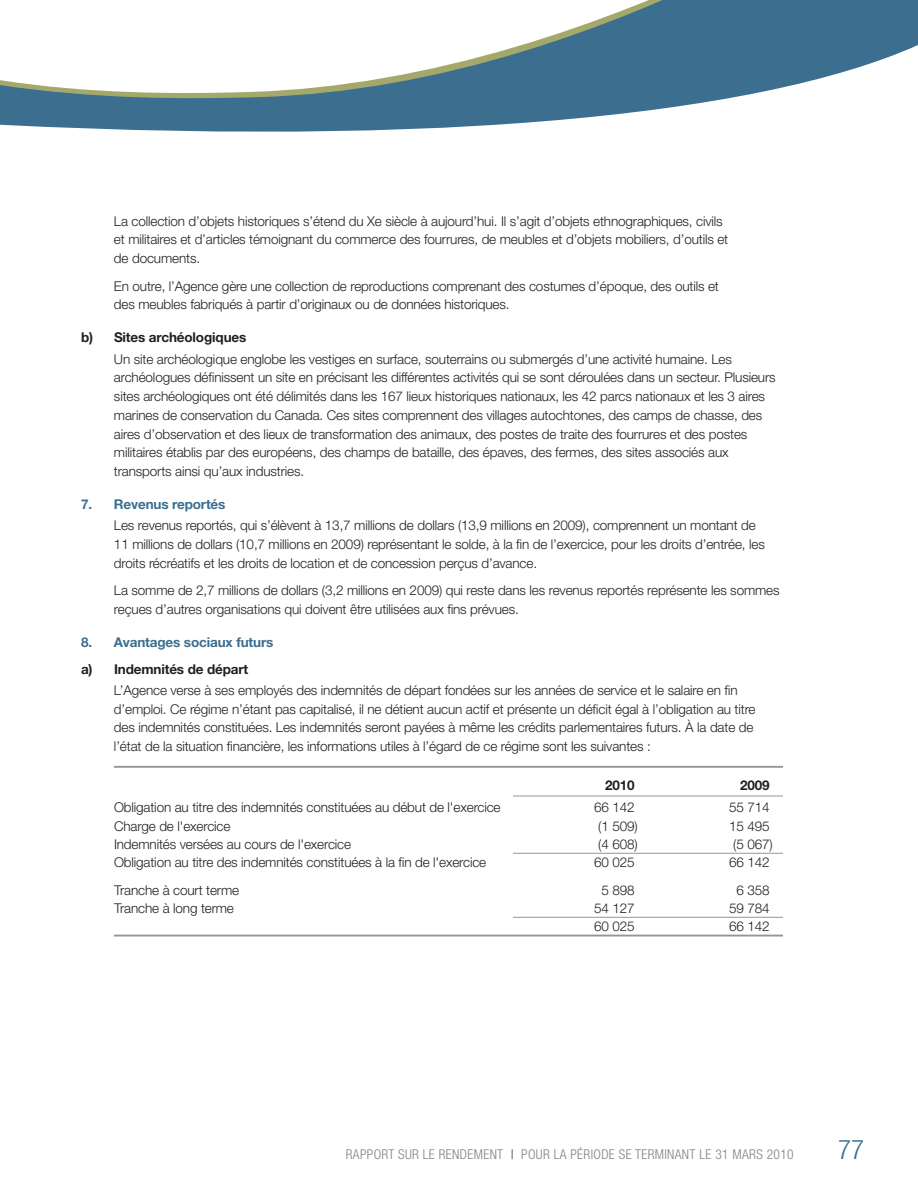
<style>
.page{position:relative;width:918px;height:1188px;background:#fff}
.page>*{position:absolute;margin:0;border:0;box-sizing:border-box;transform-origin:0 0}
.t1{font:300 condensed 27px "Helvetica Neue LT Std";color:#3c6e90}
.t2{font:300 13.5px/18.8px "Helvetica Neue LT Std";letter-spacing:-.01em;color:#231f20}
.t3{font:300 condensed 13.5px "Helvetica Neue LT Std";letter-spacing:.025em;color:#808285}
.t4{font:700 13.5px "Helvetica Neue LT Std";letter-spacing:-.01em;color:#231f20}
.t5{font:700 13.5px "Helvetica Neue LT Std";letter-spacing:-.01em;color:#3c6e90}
.s1{color:#231f20}
</style>
<div class="page">
<svg style="left:0;top:0;width:918px;height:132px"></svg>
<hr style="left:114px;top:766px;width:669px;height:2px;background:#939598">
<hr style="left:513px;top:796px;width:270px;height:1px;background:#939598">
<hr style="left:513px;top:853px;width:270px;height:1px;background:#939598">
<hr style="left:114px;top:935px;width:669px;height:2px;background:#939598">
<hr style="left:513px;top:917px;width:270px;height:1px;background:#939598">
<p class="t2" style="left:114px;top:213px;width:616px">La collection d’objets historiques s’étend du Xe siècle à aujourd’hui. Il s’agit d’objets ethnographiques, civils et militaires et d’articles témoignant du commerce des fourrures, de meubles et d’objets mobiliers, d’outils et de documents.</p>
<p class="t2" style="left:114px;top:278px;width:606px">En outre, l’Agence gère une collection de reproductions comprenant des costumes d’époque, des outils et des meubles fabriqués à partir d’originaux ou de données historiques.</p>
<p class="t4" style="left:81px;top:332px;width:167px">b) Sites archéologiques</p>
<p class="t2" style="left:114px;top:351px;width:663px">Un site archéologique englobe les vestiges en surface, souterrains ou submergés d’une activité humaine. Les archéologues définissent un site en précisant les différentes activités qui se sont déroulées dans un secteur. Plusieurs sites archéologiques ont été délimités dans les 167 lieux historiques nationaux, les 42 parcs nationaux et les 3 aires marines de conservation du Canada. Ces sites comprennent des villages autochtones, des camps de chasse, des aires d’observation et des lieux de transformation des animaux, des postes de traite des fourrures et des postes militaires établis par des européens, des champs de bataille, des épaves, des fermes, des sites associés aux transports ainsi qu’aux industries.</p>
<p class="t5" style="left:81px;top:499px;width:146px">7. Revenus reportés</p>
<p class="t2" style="left:114px;top:517px;width:652px">Les revenus reportés, qui s’élèvent à 13,7 millions de dollars (13,9 millions en 2009), comprennent un montant de<br>11 millions de dollars (10,7 millions en 2009) représentant le solde, à la fin de l’exercice, pour les droits d’entrée, les droits récréatifs et les droits de location et de concession perçus d’avance.</p>
<p class="t2" style="left:114px;top:582px;width:667px">La somme de 2,7 millions de dollars (3,2 millions en 2009) qui reste dans les revenus reportés représente les sommes reçues d’autres organisations qui doivent être utilisées aux fins prévues.</p>
<p class="t5" style="left:81px;top:637px;width:194px">8. Avantages sociaux futurs</p>
<p class="t4" style="left:81px;top:664px;width:169px">a) Indemnités de départ</p>
<p class="t2" style="left:114px;top:682px;width:643px">L’Agence verse à ses employés des indemnités de départ fondées sur les années de service et le salaire en fin d’emploi. Ce régime n’étant pas capitalisé, il ne détient aucun actif et présente un déficit égal à l’obligation au titre des indemnités constituées. Les indemnités seront payées à même les crédits parlementaires futurs. À la date de l’état de la situation financière, les informations utiles à l’égard de ce régime sont les suivantes :</p>
<p class="t4" style="left:605px;top:780px;width:31px">2010</p>
<p class="t4" style="left:740px;top:780px;width:31px">2009</p>
<p class="t2" style="left:114px;top:800px;width:388px">Obligation au titre des indemnités constituées au début de l'exercice</p>
<p class="t2" style="left:594px;top:800px;width:42px">66 142</p>
<p class="t2" style="left:729px;top:800px;width:42px">55 714</p>
<p class="t2" style="left:114px;top:818px;width:118px">Charge de l'exercice</p>
<p class="t2" style="left:598px;top:818px;width:41px">(1 509)</p>
<p class="t2" style="left:729px;top:818px;width:42px">15 495</p>
<p class="t2" style="left:114px;top:836px;width:239px">Indemnités versées au cours de l'exercice</p>
<p class="t2" style="left:598px;top:836px;width:41px">(4 608)</p>
<p class="t2" style="left:733px;top:836px;width:41px">(5 067)</p>
<p class="t2" style="left:114px;top:854px;width:374px">Obligation au titre des indemnités constituées à la fin de l'exercice</p>
<p class="t2" style="left:594px;top:854px;width:42px">60 025</p>
<p class="t2" style="left:729px;top:854px;width:42px">66 142</p>
<p class="t2" style="left:114px;top:882px;width:127px">Tranche à court terme</p>
<p class="t2" style="left:601px;top:882px;width:35px">5 898</p>
<p class="t2" style="left:736px;top:882px;width:35px">6 358</p>
<p class="t2" style="left:114px;top:900px;width:122px">Tranche à long terme</p>
<p class="t2" style="left:594px;top:900px;width:42px">54 127</p>
<p class="t2" style="left:729px;top:900px;width:42px">59 784</p>
<p class="t2" style="left:594px;top:918px;width:42px">60 025</p>
<p class="t2" style="left:729px;top:918px;width:42px">66 142</p>
<p class="t3" style="left:346px;top:1149px;width:449px">RAPPORT SUR LE RENDEMENT <span class="s1">|</span> POUR LA PÉRIODE SE TERMINANT LE 31 MARS 2010</p>
<h1 class="t1" style="left:838px;top:1139px;width:27px">77</h1>
</div>
